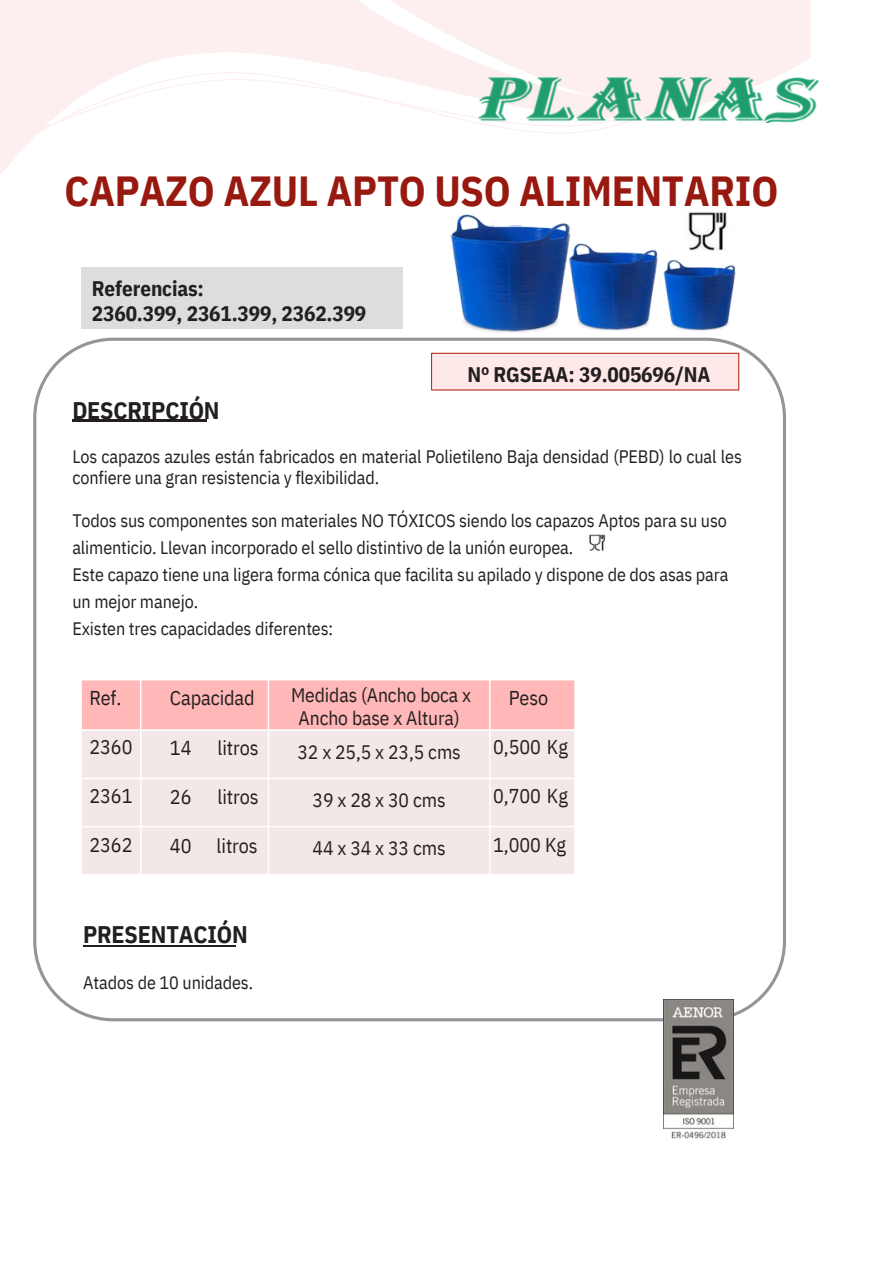
<style>
.page{position:relative;width:894px;height:1264px;background:#fff}
.page>*{position:absolute;margin:0;border:0;box-sizing:border-box;transform-origin:0 0}
.t1{font:700 42px "IBM Plex Sans Cond";letter-spacing:-.005em;color:#97190f}
.t2{font:700 24px "IBM Plex Sans Cond";letter-spacing:-.005em;color:#231f20}
.t3{font:700 21px "IBM Plex Sans Cond";letter-spacing:-.005em;color:#231f20}
.t4{font:20.1px "IBM Plex Sans Cond";letter-spacing:-.005em;color:#231f20}
.t5{font:19.95px "IBM Plex Sans Cond";letter-spacing:-.005em;color:#231f20}
.t6{font:19.5px/22.5px "IBM Plex Sans Cond";letter-spacing:-.005em;color:#231f20;text-align:center}
.t7{font:19.5px "IBM Plex Sans Cond";letter-spacing:.1em;color:#231f20}
.t8{font:18px/21.5px "IBM Plex Sans Cond";letter-spacing:-.005em;color:#231f20}
</style>
<div class="page">
<svg style="left:0;top:0;width:379px;height:175px"></svg>
<div style="left:391px;top:0;width:419px;height:58px;background:#fdefef"></div>
<svg style="left:1px;top:15px;width:806px;height:141px;fill:#fdefef"></svg>
<svg style="left:1px;top:27px;width:808px;height:118px;fill:#fdf3f3"></svg>
<div style="left:81px;top:267px;width:321px;height:62px;background:#dcddde"></div>
<hr style="left:72px;top:419px;width:134px;height:3px;background:#231f20">
<hr style="left:83px;top:945px;width:152px;height:2px;background:#231f20">
<img style="left:688px;top:211px;width:39px;height:39px">
<div style="left:431px;top:353px;width:307px;height:37px;background:#ffe8e8"></div>
<div style="left:431px;top:353px;width:308px;height:37px;border:1px solid #b93025"></div>
<img style="left:663px;top:999px;width:70px;height:140px">
<img style="left:589px;top:534px;width:16px;height:16px">
<div style="left:81px;top:679px;width:60px;height:51px;background:#ffb7b7"></div>
<div style="left:141px;top:679px;width:127px;height:51px;background:#ffb7b7"></div>
<div style="left:268px;top:679px;width:221px;height:51px;background:#ffb7b7"></div>
<div style="left:489px;top:679px;width:86px;height:51px;background:#ffb7b7"></div>
<div style="left:81px;top:730px;width:60px;height:48px;background:#f3e8e8"></div>
<div style="left:141px;top:730px;width:127px;height:48px;background:#f3e8e8"></div>
<div style="left:268px;top:730px;width:221px;height:48px;background:#f3e8e8"></div>
<div style="left:489px;top:730px;width:86px;height:48px;background:#f3e8e8"></div>
<div style="left:81px;top:778px;width:60px;height:48px;background:#f3e8e8"></div>
<div style="left:141px;top:778px;width:127px;height:48px;background:#f3e8e8"></div>
<div style="left:268px;top:778px;width:221px;height:48px;background:#f3e8e8"></div>
<div style="left:489px;top:778px;width:86px;height:48px;background:#f3e8e8"></div>
<div style="left:81px;top:826px;width:60px;height:49px;background:#f3e8e8"></div>
<div style="left:141px;top:826px;width:127px;height:49px;background:#f3e8e8"></div>
<div style="left:268px;top:826px;width:221px;height:49px;background:#f3e8e8"></div>
<div style="left:489px;top:826px;width:86px;height:49px;background:#f3e8e8"></div>
<hr style="left:140px;top:679px;width:1px;height:196px;background:#fff">
<hr style="left:267px;top:679px;width:2px;height:196px;background:#fff">
<hr style="left:489px;top:679px;width:1px;height:196px;background:#fff">
<hr style="left:80px;top:729px;width:495px;height:1px;background:#fff">
<hr style="left:80px;top:777px;width:495px;height:2px;background:#fff">
<hr style="left:80px;top:826px;width:495px;height:1px;background:#fff">
<hr style="left:80px;top:679px;width:2px;height:196px;background:#fff">
<hr style="left:574px;top:679px;width:1px;height:196px;background:#fff">
<hr style="left:80px;top:679px;width:495px;height:1px;background:#fff">
<hr style="left:80px;top:874px;width:495px;height:1px;background:#fff">
<img style="left:450px;top:214px;width:121px;height:119px">
<img style="left:567px;top:241px;width:91px;height:89px">
<img style="left:663px;top:259px;width:73px;height:71px">
<img style="left:478px;top:77px;width:340px;height:45px">
<p class="t1" style="left:65px;top:163px;width:715px">CAPAZO AZUL APTO USO ALIMENTARIO</p>
<p class="t3" style="left:92px;top:275px;width:114px">Referencias:</p>
<p class="t3" style="left:92px;top:300px;width:276px">2360.399, 2361.399, 2362.399</p>
<p class="t2" style="left:72px;top:394px;width:149px">DESCRIPCIÓN</p>
<p class="t3" style="left:467px;top:361px;width:244px">Nº RGSEAA: 39.005696/NA</p>
<p class="t8" style="left:72px;top:445px;width:671px">Los capazos azules están fabricados en material Polietileno Baja densidad (PEBD) lo cual les confiere una gran resistencia y flexibilidad.</p>
<p class="t8" style="left:72px;top:509px;width:656px">Todos sus componentes son materiales NO TÓXICOS siendo los capazos Aptos para su uso</p>
<p class="t8" style="left:72px;top:536px;width:502px">alimenticio. Llevan incorporado el sello distintivo de la unión europea.</p>
<p class="t8" style="left:72px;top:564px;width:657px">Este capazo tiene una ligera forma cónica que facilita su apilado y dispone de dos asas para</p>
<p class="t8" style="left:72px;top:591px;width:127px">un mejor manejo.</p>
<p class="t8" style="left:72px;top:618px;width:262px">Existen tres capacidades diferentes:</p>
<p class="t5" style="left:89px;top:684px;width:33px">Ref.</p>
<p class="t5" style="left:89px;top:733px;width:45px">2360</p>
<p class="t5" style="left:89px;top:782px;width:45px">2361</p>
<p class="t5" style="left:89px;top:831px;width:45px">2362</p>
<p class="t4" style="left:170px;top:684px;width:86px">Capacidad</p>
<p class="t4" style="left:170px;top:734px;width:23px">14</p>
<p class="t4" style="left:217px;top:734px;width:43px">litros</p>
<p class="t4" style="left:170px;top:783px;width:23px">26</p>
<p class="t4" style="left:217px;top:783px;width:43px">litros</p>
<p class="t4" style="left:170px;top:832px;width:89px">40 litros</p>
<p class="t2" style="left:83px;top:918px;width:166px">PRESENTACIÓN</p>
<p class="t8" style="left:83px;top:971px;width:171px">Atados de 10 unidades.</p>
<p class="t6" style="left:291px;top:683px;width:181px">Medidas (Ancho boca x<br>Ancho base x Altura)</p>
<p class="t6" style="left:297px;top:740px;width:165px">32 x 25,5 x 23,5 cms</p>
<p class="t7" style="left:312px;top:787px;width:134px">39x28x30cms</p>
<p class="t7" style="left:312px;top:834px;width:134px">44x34x33cms</p>
<p class="t5" style="left:508px;top:684px;width:41px">Peso</p>
<p class="t5" style="left:493px;top:733px;width:76px">0,500 Kg</p>
<p class="t5" style="left:493px;top:782px;width:76px">0,700 Kg</p>
<p class="t5" style="left:493px;top:831px;width:74px">1,000 Kg</p>
</div>
